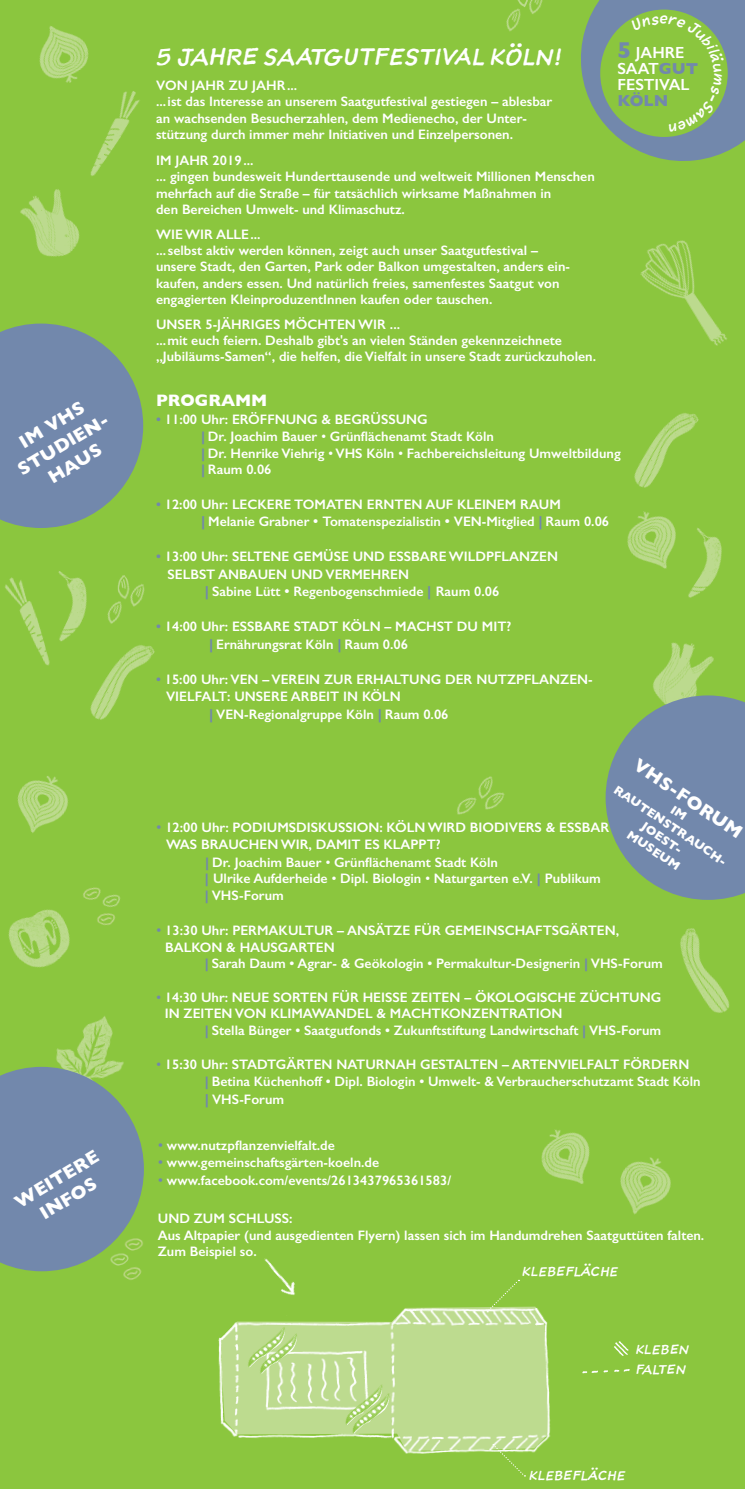
<style>
.page{position:relative;width:745px;height:1489px;background:#fff}
.page>*{position:absolute;margin:0;border:0;box-sizing:border-box;transform-origin:0 0}
.t1{font:italic 22.5px "Sketchnote Text";color:#fff}
.t2{font:700 18.75px/22.5px "Gill Sans";color:#fff;text-align:center}
.t3{font:700 16.88px "Gill Sans";color:#fff}
.t4{font:600 16.12px/16.2px "Gill Sans";color:#fff}
.t5{font:700 16.12px "Gill Sans";color:#7288ac}
.t6{font:600 13.75px/16.2px "Gill Sans";color:#fff}
.t7{font:italic 12.5px/20.4px "Sketchnote Text";color:#fff}
.t8{font:700 12.5px/15px "Gill Sans";color:#fff;text-align:center}
.s1{font-weight:700;font-size:23.38px;color:#7288ac}
.s2{font-weight:700;color:#7288ac}
.s3{color:#7288ac}
.s4{font-weight:400;font-style:italic}
.s5{font-weight:700;font-size:14.38px;color:#7288ac}
.s6{font-size:14.38px}
.s7{font-weight:400;font-style:italic;font-size:14.38px;color:#7288ac}
.s8{font-weight:400;font-style:italic;color:#7288ac}
</style>
<div class="page">
<div style="left:0;top:0;width:744px;height:1488px;background:#8bc63e"></div>
<svg style="left:0;top:323px;width:143px;height:205px"></svg>
<img style="left:640px;top:240px;width:87px;height:106px">
<img style="left:90px;top:91px;width:50px;height:85px">
<img style="left:20px;top:189px;width:60px;height:68px">
<img style="left:627px;top:511px;width:22px;height:51px">
<img style="left:39px;top:26px;width:60px;height:66px">
<img style="left:653px;top:642px;width:61px;height:53px">
<img style="left:634px;top:413px;width:65px;height:75px">
<img style="left:680px;top:928px;width:50px;height:85px">
<img style="left:17px;top:776px;width:51px;height:57px">
<img style="left:5px;top:577px;width:45px;height:89px">
<img style="left:19px;top:571px;width:68px;height:87px">
<img style="left:74px;top:623px;width:81px;height:97px">
<img style="left:649px;top:513px;width:73px;height:85px">
<svg style="left:605px;top:695px;width:139px;height:204px"></svg>
<img style="left:56px;top:1016px;width:68px;height:50px">
<img style="left:118px;top:579px;width:2px;height:7px">
<img style="left:120px;top:575px;width:25px;height:32px">
<img style="left:98px;top:586px;width:35px;height:44px">
<img style="left:532px;top:0;width:11px;height:14px">
<img style="left:506px;top:0;width:26px;height:32px">
<svg style="left:0;top:1066px;width:144px;height:205px;background:#75909e"></svg>
<img style="left:8px;top:909px;width:62px;height:59px">
<img style="left:83px;top:887px;width:15px;height:13px">
<img style="left:98px;top:888px;width:23px;height:18px">
<img style="left:97px;top:906px;width:18px;height:19px">
<img style="left:481px;top:778px;width:24px;height:31px">
<img style="left:457px;top:783px;width:33px;height:32px">
<img style="left:218px;top:1306px;width:333px;height:148px">
<img style="left:243px;top:1321px;width:51px;height:50px">
<svg style="left:249px;top:1328px;width:6px;height:45px"></svg>
<img style="left:255px;top:1328px;width:51px;height:49px">
<img style="left:340px;top:1379px;width:51px;height:49px">
<svg style="left:346px;top:1385px;width:43px;height:48px"></svg>
<img style="left:347px;top:1387px;width:51px;height:50px">
<svg style="left:487px;top:1279px;width:32px;height:33px"></svg>
<img style="left:541px;top:1129px;width:49px;height:55px">
<img style="left:620px;top:1157px;width:51px;height:58px">
<img style="left:121px;top:1234px;width:23px;height:20px">
<img style="left:106px;top:1249px;width:24px;height:20px">
<img style="left:118px;top:1262px;width:26px;height:18px">
<img style="left:614px;top:1341px;width:14px;height:15px">
<img style="left:582px;top:1369px;width:48px;height:5px">
<svg style="left:492px;top:1443px;width:33px;height:33px"></svg>
<img style="left:264px;top:1258px;width:31px;height:37px">
<svg style="left:581px;top:0;width:163px;height:161px"></svg>
<h2 class="t2" style="left:2px;top:441px;width:105px;rotate:-31deg">IM VHS<br>STUDIEN-<br>HAUS</h2>
<h2 class="t2" style="left:10px;top:1193px;width:96px;rotate:-31deg">WEITERE<br>INFOS</h2>
<h1 class="t1" style="left:155px;top:41px;width:406px">5 JAHRE SAATGUTFESTIVAL KÖLN!</h1>
<p class="t4" style="left:617px;top:44px;width:82px"><span class="s1">5</span> JAHRE<br>SAAT<span class="s2">GUT<br></span>FESTIVAL</p>
<p class="t5" style="left:617px;top:88px;width:52px">KÖLN</p>
<p class="t6" style="left:156px;top:77px;width:397px">VON JAHR ZU JAHR...<br>...ist das Interesse an unserem Saatgutfestival gestiegen – ablesbar an wachsenden Besucherzahlen, dem Medienecho, der Unter&shy;stützung durch immer mehr Initiativen und Einzelpersonen.</p>
<p class="t6" style="left:156px;top:152px;width:440px">IM JAHR 2019...<br>... gingen bundesweit Hunderttausende und weltweit Millionen Menschen mehrfach auf die Straße – für tatsächlich wirksame Maßnahmen in<br>den Bereichen Umwelt- und Klimaschutz.</p>
<p class="t6" style="left:156px;top:226px;width:415px">WIE WIR ALLE...<br>...selbst aktiv werden können, zeigt auch unser Saatgutfestival – unsere Stadt, den Garten, Park oder Balkon umgestalten, anders ein&shy;kaufen, anders essen. Und natürlich freies, samenfestes Saatgut von engagierten KleinproduzentInnen kaufen oder tauschen.</p>
<p class="t6" style="left:156px;top:316px;width:441px">UNSER 5-JÄHRIGES MÖCHTEN WIR ...<br>...mit euch feiern. Deshalb gibt's an vielen Ständen gekennzeichnete „Jubiläums-Samen“, die helfen, die Vielfalt in unsere Stadt zurückzuholen.</p>
<p class="t3" style="left:156px;top:387px;width:113px">PROGRAMM</p>
<p class="t6" style="left:201px;top:410px;width:294px;line-height:17.5px;text-indent:-45px"><span class="s3">•</span> 11:00 Uhr: ERÖFFNUNG &amp; BEGRÜSSUNG<br><span class="s2">|</span> Dr. Joachim Bauer <span class="s4">•</span> Grünflächenamt Stadt Köln</p>
<p class="t6" style="left:201px;top:444px;width:421px"><span class="s2">|</span> Dr. Henrike Viehrig <span class="s4">•</span> VHS Köln <span class="s4">•</span> Fachbereichsleitung Umweltbildung <span class="s2">|</span> Raum 0.06</p>
<p class="t6" style="left:201px;top:495px;width:409px;line-height:17.5px;text-indent:-45px"><span class="s3">•</span> 12:00 Uhr: LECKERE TOMATEN ERNTEN AUF KLEINEM RAUM<br><span class="s5">|</span> Melanie Grabner <span class="s6">•</span> Tomatenspezialistin <span class="s6">•</span> VEN-Mitglied <span class="s5">|</span> Raum 0.06</p>
<p class="t6" style="left:156px;top:548px;width:403px"><span class="s3">•</span> 13:00 Uhr: SELTENE GEMÜSE UND ESSBARE WILDPFLANZEN</p>
<p class="t6" style="left:167px;top:566px;width:243px">SELBST ANBAUEN UND VERMEHREN</p>
<p class="t6" style="left:205px;top:583px;width:296px"><span class="s5">|</span> Sabine Lütt <span class="s6">•</span> Regenbogenschmiede <span class="s5">|</span> Raum 0.06</p>
<p class="t6" style="left:209px;top:618px;width:303px;line-height:17.5px;text-indent:-53px"><span class="s3">•</span> 14:00 Uhr: ESSBARE STADT KÖLN – MACHST DU MIT? <span class="s5">|</span> Ernährungsrat Köln <span class="s5">|</span> Raum 0.06</p>
<p class="t6" style="left:156px;top:671px;width:438px"><span class="s3">•</span> 15:00 Uhr: VEN – VEREIN ZUR ERHALTUNG DER NUTZPFLANZEN-</p>
<p class="t6" style="left:166px;top:688px;width:236px">VIELFALT: UNSERE ARBEIT IN KÖLN</p>
<p class="t6" style="left:209px;top:706px;width:241px"><span class="s5">|</span> VEN-Regionalgruppe Köln <span class="s5">|</span> Raum 0.06</p>
<h2 class="t2" style="left:641px;top:753px;width:128px;rotate:34deg">VHS-FORUM</h2>
<p class="t8" style="left:627px;top:769px;width:135px;rotate:34deg">IM<br>RAUTENSTRAUCH-<br>JOEST-<br>MUSEUM</p>
<p class="t6" style="left:166px;top:819px;width:455px;text-indent:-10px"><span class="s7">•</span> 12:00 Uhr: PODIUMSDISKUSSION: KÖLN WIRD BIODIVERS &amp; ESSBAR –<br>WAS BRAUCHEN WIR, DAMIT ES KLAPPT?</p>
<p class="t6" style="left:205px;top:854px;width:397px"><span class="s2">|</span> Dr. Joachim Bauer <span class="s4">•</span> Grünflächenamt Stadt Köln<br><span class="s2">|</span> Ulrike Aufderheide <span class="s4">•</span> Dipl. Biologin <span class="s4">•</span> Naturgarten e.V. <span class="s2">|</span> Publikum <span class="s2">|</span> VHS-Forum</p>
<p class="t6" style="left:165px;top:922px;width:455px;text-indent:-9px"><span class="s7">•</span> 13:30 Uhr: PERMAKULTUR – ANSÄTZE FÜR GEMEINSCHAFTSGÄRTEN,<br>BALKON &amp; HAUSGARTEN</p>
<p class="t6" style="left:205px;top:954px;width:459px"><span class="s2">|</span> Sarah Daum • Agrar- &amp; Geökologin • Permakultur-Designerin <span class="s2">|</span> VHS-Forum</p>
<p class="t6" style="left:165px;top:988px;width:497px;text-indent:-9px"><span class="s8">•</span> 14:30 Uhr: NEUE SORTEN FÜR HEISSE ZEITEN – ÖKOLOGISCHE ZÜCHTUNG<br>IN ZEITEN VON KLIMAWANDEL &amp; MACHTKONZENTRATION</p>
<p class="t6" style="left:205px;top:1021px;width:457px"><span class="s2">|</span> Stella Bünger • Saatgutfonds • Zukunftstiftung Landwirtschaft <span class="s2">|</span> VHS-Forum</p>
<p class="t6" style="left:205px;top:1055px;width:497px;line-height:17.8px;text-indent:-49px"><span class="s8">•</span> 15:30 Uhr: STADTGÄRTEN NATURNAH GESTALTEN – ARTENVIELFALT FÖRDERN<br><span class="s2">|</span> Betina Küchenhoff • Dipl. Biologin • Umwelt- &amp; Verbraucherschutzamt Stadt Köln <span class="s5">|</span> VHS-Forum</p>
<p class="t6" style="left:158px;top:1136px;width:178px"><span class="s7">•</span> www.nutzpflanzenvielfalt.de</p>
<p class="t6" style="left:158px;top:1154px;width:223px"><span class="s7">•</span> www.gemeinschaftsgärten-koeln.de</p>
<p class="t6" style="left:158px;top:1171px;width:295px"><span class="s7">•</span> www.facebook.com/events/2613437965361583/</p>
<p class="t6" style="left:158px;top:1210px;width:547px">UND ZUM SCHLUSS:<br>Aus Altpapier (und ausgedienten Flyern) lassen sich im Handumdrehen Saatguttüten falten.<br>Zum Beispiel so.</p>
<p class="t7" style="left:521px;top:1260px;width:98px">KLEBEFLÄCHE</p>
<p class="t7" style="left:634px;top:1338px;width:55px">KLEBEN<br>FALTEN</p>
<p class="t7" style="left:528px;top:1465px;width:98px">KLEBEFLÄCHE</p>
</div>
